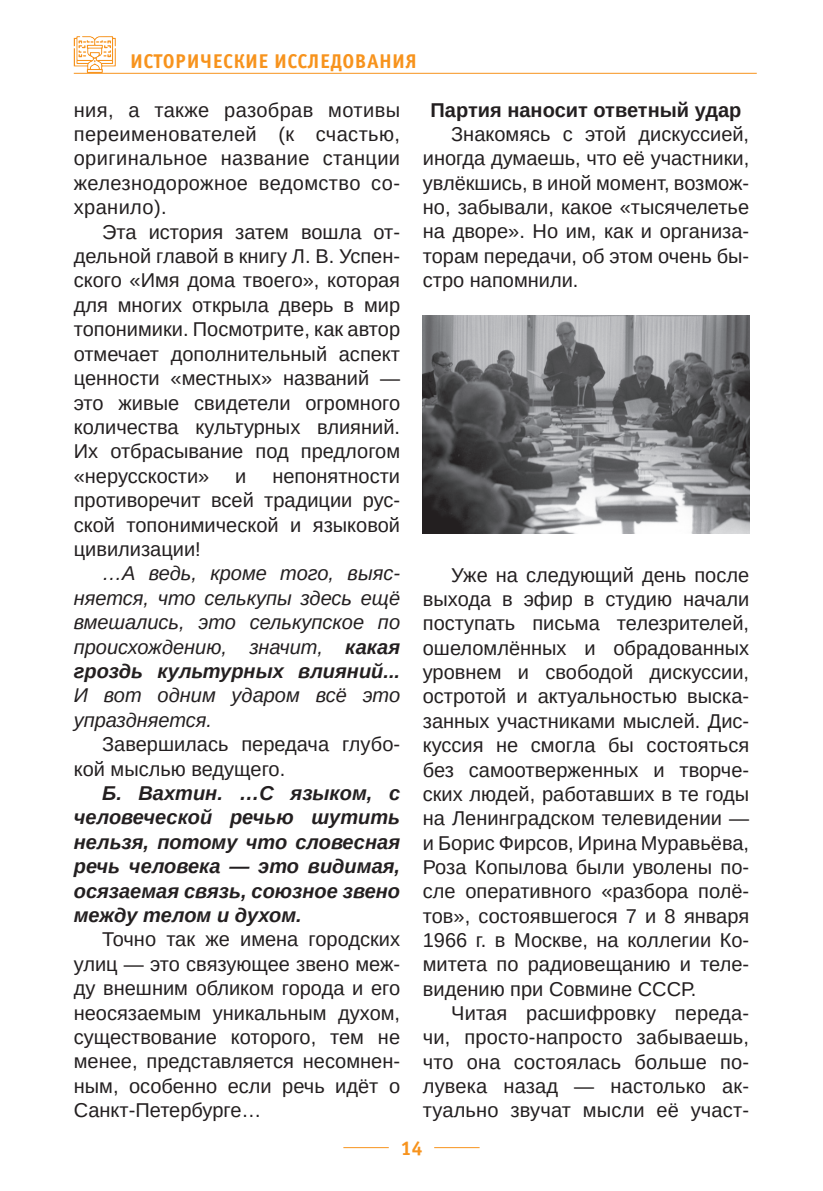
<style>
.page{position:relative;width:823px;height:1191px;background:#fff}
.page>*{position:absolute;margin:0;border:0;box-sizing:border-box;transform-origin:0 0}
.Основной_текст{font:20px/24.4px "Arimo";color:#231f20;text-align:justify}
.Основной_текст-2{font:italic 20px/24.4px "Arimo";color:#231f20;text-align:justify}
.Основной_текст-3{font:italic 700 20px/24.4px "Arimo";color:#231f20;text-align:justify}
.t1{font:700 20px "Officina Sans C";letter-spacing:.02em;color:#f7931d}
.Основной_текст-4{font:700 20px "Arimo";color:#231f20}
.s1{font-weight:700}
</style>
<div class="page">
<svg style="left:74px;top:36px;width:42px;height:37px"></svg>
<hr style="left:434px;top:1147px;width:45px;height:1px;background:#f7931d">
<hr style="left:343px;top:1147px;width:45px;height:1px;background:#f7931d">
<hr style="left:74px;top:73px;width:682px;height:1px;background:#f7931d">
<img style="left:422px;top:316px;width:326px;height:217px">
<p class="t1" style="left:130px;top:50px;width:288px">ИСТОРИЧЕСКИЕ ИССЛЕДОВАНИЯ</p>
<p class="Основной_текст" style="left:74px;top:98px;width:327px">ния, а также разобрав мотивы переименователей (к счастью, оригинальное название станции железнодорожное ведомство со&shy;хранило).</p>
<p class="Основной_текст" style="left:74px;top:220px;width:328px;text-indent:28px">Эта история затем вошла от&shy;дельной главой в книгу Л. В. Успен&shy;ского «Имя дома твоего», которая для многих открыла дверь в мир топонимики. Посмотрите, как автор отмечает дополнительный аспект ценности «местных» названий — это живые свидетели огромного количества культурных влияний.<br>Их отбрасывание под предлогом «нерусскости»</p>
<p class="Основной_текст-4" style="left:430px;top:96px;width:312px">Партия наносит ответный удар</p>
<p class="Основной_текст" style="left:422px;top:122px;width:328px;text-indent:28px">Знакомясь с этой дискуссией, иногда думаешь, что её участники, увлёкшись, в иной момент, возмож&shy;но, забывали, какое «тысячелетье на дворе». Но им, как и организа&shy;торам передачи, об этом очень бы&shy;стро напомнили.</p>
<p class="Основной_текст" style="left:74px;top:464px;width:327px;text-indent:198px">непонятности противоречит всей традиции рус&shy;ской топонимической и языковой цивилизации!</p>
<p class="Основной_текст-2" style="left:74px;top:561px;width:328px;text-indent:28px">…А ведь, кроме того, выяс&shy;няется, что селькупы здесь ещё вмешались, это селькупское по происхождению, значит, <span class="s1">какая гроздь культурных влияний...<br></span>И вот одним ударом всё это упраздняется.</p>
<p class="Основной_текст" style="left:74px;top:732px;width:327px;text-indent:28px">Завершилась передача глубо&shy;кой мыслью ведущего.</p>
<p class="Основной_текст-3" style="left:74px;top:781px;width:327px;text-indent:28px">Б. Вахтин. …С языком, с человеческой речью шутить нельзя, потому что словесная речь человека — это видимая, осязаемая связь, союзное звено между телом и духом.</p>
<p class="Основной_текст" style="left:74px;top:927px;width:327px;text-indent:28px">Точно так же имена городских улиц — это связующее звено меж&shy;ду внешним обликом города и его неосязаемым уникальным духом, существование которого, тем не менее, представляется несомнен&shy;ным, особенно если речь идёт о Санкт-Петербурге…</p>
<p class="Основной_текст" style="left:235px;top:464px;width:13px">и</p>
<p class="Основной_текст" style="left:422px;top:563px;width:328px;text-indent:28px">Уже на следующий день после выхода в эфир в студию начали поступать письма телезрителей, ошеломлённых и обрадованных уровнем и свободой дискуссии, остротой и актуальностью выска&shy;занных участниками мыслей. Дис&shy;куссия не смогла бы состояться без самоотверженных и творче&shy;ских людей, работавших в те годы на Ленинградском телевидении — и Борис Фирсов, Ирина Муравьёва, Роза Копылова были уволены по&shy;сле оперативного «разбора полё&shy;тов», состоявшегося 7 и 8 января 1966 г. в Москве, на коллегии Ко&shy;митета по радиовещанию и теле&shy;видению при Совмине СССР.</p>
<p class="Основной_текст" style="left:422px;top:1001px;width:327px;text-indent:28px">Читая расшифровку переда&shy;чи, просто-напросто забываешь, что она состоялась больше по&shy;лувека назад — настолько ак&shy;туально звучат мысли её участ-</p>
<p class="t1" style="left:400px;top:1137px;width:24px">14</p>
</div>
